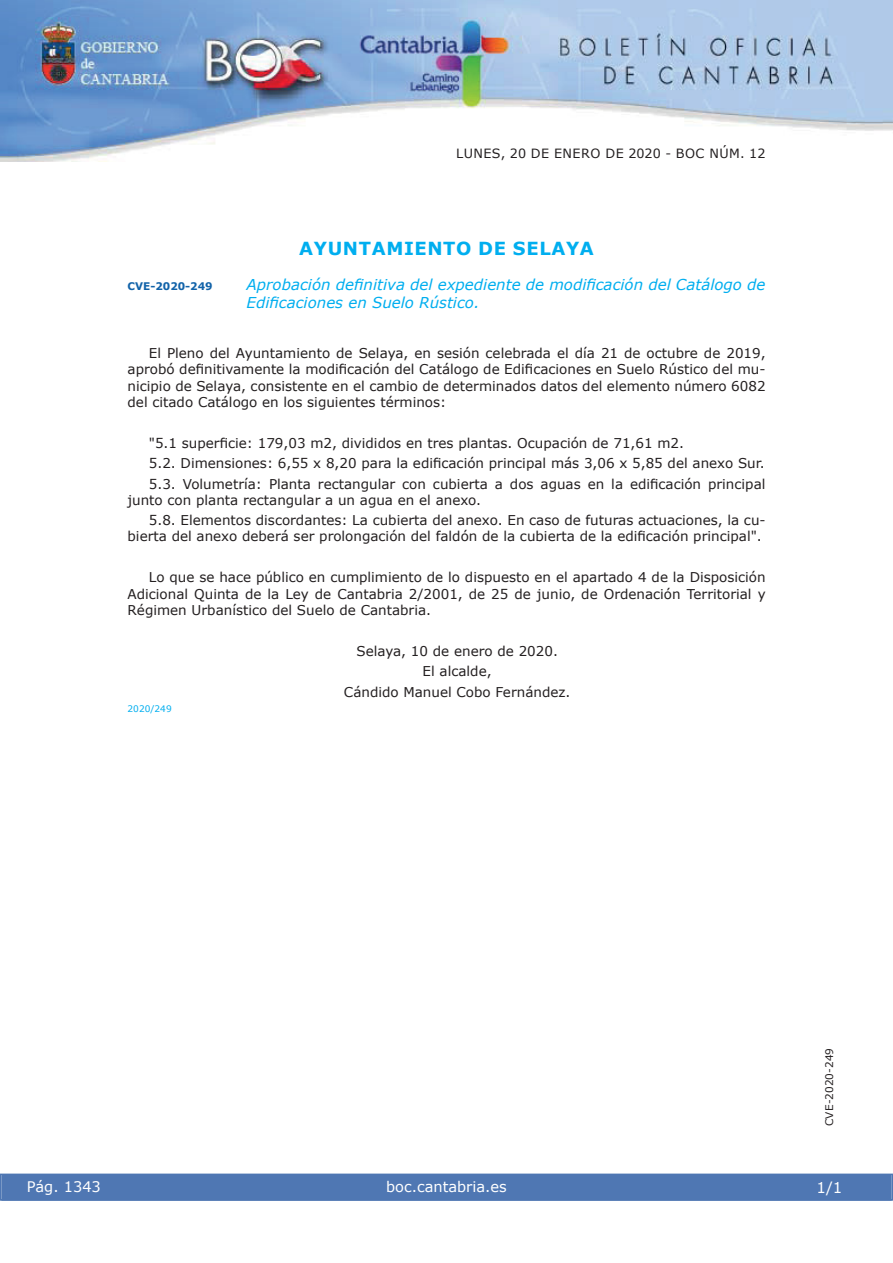
<style>
.page{position:relative;width:893px;height:1263px;background:#fff}
.page>*{position:absolute;margin:0;border:0;box-sizing:border-box;transform-origin:0 0}
.t1{font:700 18px "Verdana";letter-spacing:.035em;color:#00aeef}
.t2{font:italic 15px/18px "Verdana";color:#00aeef}
.t3{font:15px "Verdana";color:#fff}
.t4{font:14.55px "Verdana";color:#fff}
.t5{font:13.5px/16.2px "Verdana";color:#231f20;text-align:justify}
.t6{font:12.75px "Verdana";letter-spacing:.035em;color:#231f20}
.t7{font:10.5px "Verdana";color:#231f20}
.t8{font:700 10.5px "Verdana";color:#1263a9}
.t9{font:9px "Verdana";color:#00aeef}
</style>
<div class="page">
<img style="left:0;top:0;width:893px;height:161px">
<div style="left:1px;top:1174px;width:890px;height:27px;background:#4f77b3"></div>
<div style="left:0;top:1174px;width:893px;height:27px;border:1px solid #4f77b3"></div>
<p class="t6" style="left:456px;top:145px;width:311px">LUNES, 20 DE ENERO DE 2020 - BOC NÚM. 12</p>
<h1 class="t1" style="left:299px;top:237px;width:296px">AYUNTAMIENTO DE SELAYA</h1>
<p class="t8" style="left:128px;top:279px;width:87px">CVE-2020-249</p>
<p class="t2" style="left:247px;top:275px;width:520px">Aprobación definitiva del expediente de modificación del Catálogo de<br>Edificaciones en Suelo Rústico.</p>
<p class="t5" style="left:128px;top:345px;width:639px;text-indent:21px">El Pleno del Ayuntamiento de Selaya, en sesión celebrada el día 21 de octubre de 2019, aprobó definitivamente la modificación del Catálogo de Edificaciones en Suelo Rústico del mu&shy;nicipio de Selaya, consistente en el cambio de determinados datos del elemento número 6082 del citado Catálogo en los siguientes términos:</p>
<p class="t5" style="left:149px;top:432px;width:618px;line-height:20.4px;text-align:left">"5.1 superficie: 179,03 m2, divididos en tres plantas. Ocupación de 71,61 m2.<br>5.2. Dimensiones: 6,55 x 8,20 para la edificación principal más 3,06 x 5,85 del anexo Sur.<br>5.3. Volumetría: Planta rectangular con cubierta a dos aguas en la edificación principal</p>
<p class="t5" style="left:149px;top:489px;width:618px;line-height:20.4px;text-indent:-21px">junto con planta rectangular a un agua en el anexo.<br>5.8. Elementos discordantes: La cubierta del anexo. En caso de futuras actuaciones, la cu-</p>
<p class="t5" style="left:128px;top:528px;width:636px">bierta del anexo deberá ser prolongación del faldón de la cubierta de la edificación principal".</p>
<p class="t5" style="left:128px;top:569px;width:639px;text-indent:21px">Lo que se hace público en cumplimiento de lo dispuesto en el apartado 4 de la Disposición Adicional Quinta de la Ley de Cantabria 2/2001, de 25 de junio, de Ordenación Territorial y Régimen Urbanístico del Suelo de Cantabria.</p>
<p class="t5" style="left:344px;top:640px;width:228px;line-height:20.4px;text-align:center">Selaya, 10 de enero de 2020.<br>El alcalde,<br>Cándido Manuel Cobo Fernández.</p>
<p class="t9" style="left:128px;top:703px;width:46px">2020/249</p>
<p class="t4" style="left:27px;top:1177px;width:76px">Pág. 1343</p>
<p class="t4" style="left:386px;top:1178px;width:122px">boc.cantabria.es</p>
<p class="t7" style="left:823px;top:1126px;width:80px;rotate:-90deg">CVE-2020-249</p>
<p class="t3" style="left:816px;top:1178px;width:27px">1/1</p>
</div>
